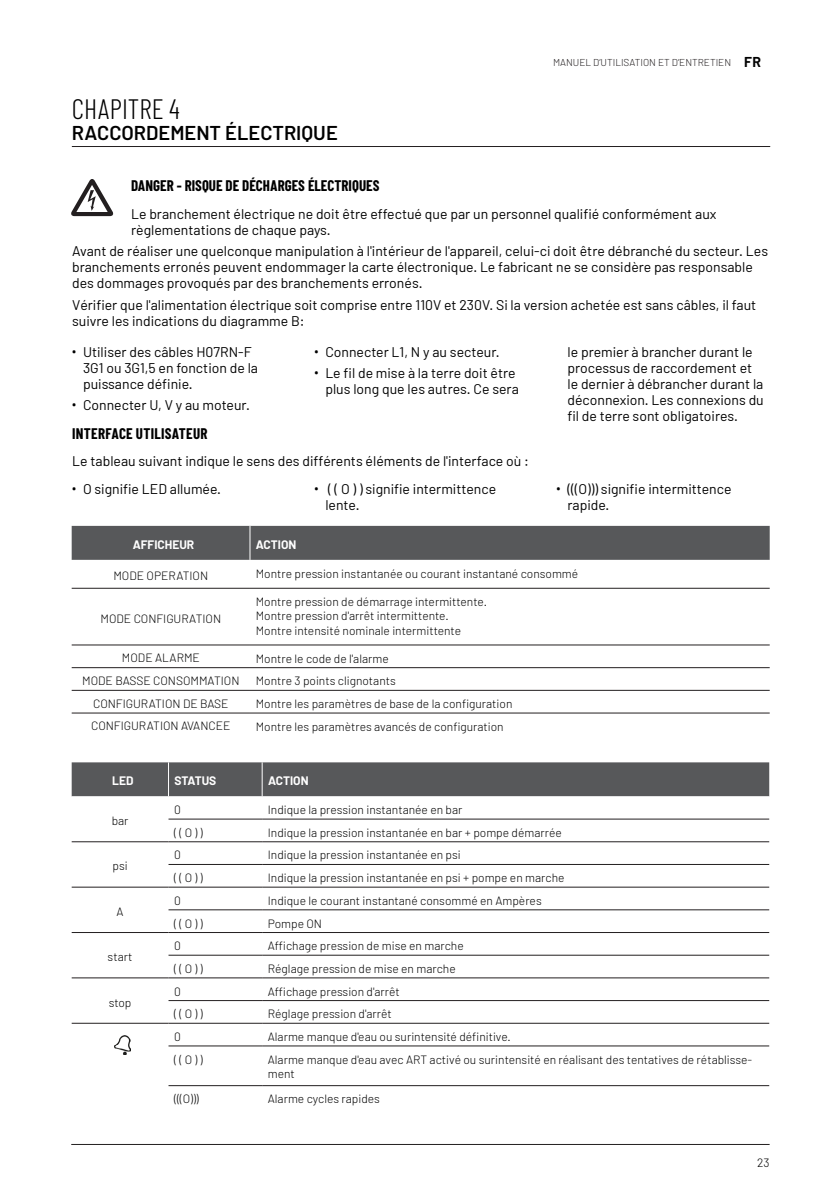
<style>
.page{position:relative;width:840px;height:1191px;background:#fff}
.page>*{position:absolute;margin:0;border:0;box-sizing:border-box;transform-origin:0 0}
.t1{font:300 28px "Barlow Condensed";color:#000}
.t2{font:600 20px "Barlow";color:#000}
.Head_Sicherheit{font:700 15px "Barlow Condensed";color:#000}
.A5_Body{font:14px/16px "Barlow";color:#000}
.Sicherheitstext{font:14px "Barlow";color:#000}
.t3{font:300 12px/14.4px "Barlow";color:#000}
.Allineamento_Tabelle{font:700 12px "Barlow";color:#fff}
.t4{font:300 10px "Barlow";color:#231f20}
.s1{font-weight:700;font-size:14px;color:#000}
.s2{font-family:"Roboto"}
</style>
<div class="page">
<hr style="left:71px;top:1144px;width:698px;height:1px;background:#231f20">
<hr style="left:72px;top:146px;width:697px;height:1px;background:#231f20">
<svg style="left:71px;top:179px;width:43px;height:37px"></svg>
<div style="left:72px;top:526px;width:697px;height:34px;background:#57585a"></div>
<svg style="left:72px;top:587px;width:697px;height:127px"></svg>
<hr style="left:249px;top:526px;width:1px;height:34px;background:#fff">
<hr style="left:72px;top:588px;width:178px;height:1px;background:#231f20">
<hr style="left:72px;top:644px;width:178px;height:1px;background:#231f20">
<hr style="left:72px;top:667px;width:178px;height:1px;background:#231f20">
<hr style="left:72px;top:690px;width:178px;height:1px;background:#231f20">
<hr style="left:72px;top:712px;width:178px;height:1px;background:#231f20">
<hr style="left:250px;top:588px;width:519px;height:1px;background:#231f20">
<hr style="left:250px;top:644px;width:519px;height:1px;background:#231f20">
<hr style="left:250px;top:667px;width:519px;height:1px;background:#231f20">
<hr style="left:250px;top:690px;width:519px;height:1px;background:#231f20">
<hr style="left:250px;top:712px;width:519px;height:1px;background:#231f20">
<div style="left:72px;top:762px;width:696px;height:34px;background:#57585a"></div>
<svg style="left:72px;top:796px;width:696px;height:291px"></svg>
<hr style="left:168px;top:762px;width:1px;height:34px;background:#fff">
<hr style="left:262px;top:762px;width:1px;height:34px;background:#fff">
<hr style="left:168px;top:841px;width:94px;height:1px;background:#231f20">
<hr style="left:168px;top:886px;width:94px;height:1px;background:#231f20">
<hr style="left:168px;top:932px;width:94px;height:1px;background:#231f20">
<hr style="left:168px;top:977px;width:94px;height:1px;background:#231f20">
<hr style="left:168px;top:1023px;width:94px;height:1px;background:#231f20">
<hr style="left:168px;top:818px;width:94px;height:1px;background:#231f20">
<hr style="left:262px;top:818px;width:506px;height:1px;background:#231f20">
<hr style="left:262px;top:841px;width:506px;height:1px;background:#231f20">
<hr style="left:168px;top:864px;width:94px;height:1px;background:#231f20">
<hr style="left:262px;top:864px;width:506px;height:1px;background:#231f20">
<hr style="left:262px;top:886px;width:506px;height:1px;background:#231f20">
<hr style="left:168px;top:909px;width:94px;height:1px;background:#231f20">
<hr style="left:262px;top:909px;width:506px;height:1px;background:#231f20">
<hr style="left:262px;top:932px;width:506px;height:1px;background:#231f20">
<hr style="left:168px;top:955px;width:94px;height:1px;background:#231f20">
<hr style="left:262px;top:955px;width:506px;height:1px;background:#231f20">
<hr style="left:262px;top:977px;width:506px;height:1px;background:#231f20">
<hr style="left:168px;top:1000px;width:94px;height:1px;background:#231f20">
<hr style="left:262px;top:1000px;width:506px;height:1px;background:#231f20">
<hr style="left:262px;top:1023px;width:506px;height:1px;background:#231f20">
<hr style="left:168px;top:1045px;width:94px;height:1px;background:#231f20">
<hr style="left:262px;top:1045px;width:506px;height:1px;background:#231f20">
<hr style="left:168px;top:1085px;width:94px;height:1px;background:#231f20">
<hr style="left:262px;top:1085px;width:506px;height:1px;background:#231f20">
<hr style="left:72px;top:886px;width:96px;height:1px;background:#231f20">
<hr style="left:72px;top:841px;width:96px;height:1px;background:#231f20">
<hr style="left:72px;top:932px;width:96px;height:1px;background:#231f20">
<hr style="left:72px;top:977px;width:96px;height:1px;background:#231f20">
<hr style="left:72px;top:1023px;width:96px;height:1px;background:#231f20">
<img style="left:115px;top:1035px;width:15px;height:19px">
<p class="t1" style="left:72px;top:92px;width:109px">CHAPITRE 4</p>
<p class="t2" style="left:72px;top:120px;width:267px">RACCORDEMENT ÉLECTRIQUE</p>
<p class="Head_Sicherheit" style="left:131px;top:176px;width:250px">DANGER - RISQUE DE DÉCHARGES ÉLECTRIQUES</p>
<p class="t4" style="left:552px;top:57px;width:209px">MANUEL D’UTILISATION ET D’ENTRETIEN <span class="s1">FR</span></p>
<p class="A5_Body" style="left:131px;top:205px;width:586px">Le branchement électrique ne doit être effectué que par un personnel qualifié conformément aux règlementations de chaque pays.</p>
<p class="A5_Body" style="left:72px;top:243px;width:697px">Avant de réaliser une quelconque manipulation à l'intérieur de l'appareil, celui-ci doit être débranché du secteur. Les branchements erronés peuvent endommager la carte électronique. Le fabricant ne se considère pas responsable des dommages provoqués par des branchements erronés.</p>
<p class="A5_Body" style="left:72px;top:297px;width:685px">Vérifier que l'alimentation électrique soit comprise entre 110V et 230V. Si la version achetée est sans câbles, il faut suivre les indications du diagramme B:</p>
<p class="A5_Body" style="left:83px;top:343px;width:176px;text-indent:-11px"><span class="s2">•</span> Utiliser des câbles H07RN-F<br>3G1 ou 3G1,5 en fonction de la puissance définie.</p>
<p class="A5_Body" style="left:72px;top:397px;width:180px"><span class="s2">•</span> Connecter U, V y au moteur.</p>
<p class="A5_Body" style="left:567px;top:343px;width:198px">le premier à brancher durant le processus de raccordement et le dernier à débrancher durant la déconnexion. Les connexions du fil de terre sont obligatoires.</p>
<p class="A5_Body" style="left:314px;top:343px;width:187px"><span class="s2">•</span> Connecter L1, N y au secteur.</p>
<p class="A5_Body" style="left:314px;top:365px;width:206px;text-align:right"><span class="s2">•</span> Le fil de mise à la terre doit être plus long que les autres. Ce sera</p>
<p class="Head_Sicherheit" style="left:72px;top:424px;width:137px">INTERFACE UTILISATEUR</p>
<p class="Sicherheitstext" style="left:72px;top:452px;width:458px">Le tableau suivant indique le sens des différents éléments de l'interface où :</p>
<p class="A5_Body" style="left:72px;top:480px;width:151px"><span class="s2">•</span> O signifie LED allumée.</p>
<p class="A5_Body" style="left:325px;top:480px;width:172px;text-indent:-11px"><span class="s2">•</span> ( ( O ) ) signifie intermittence lente.</p>
<p class="A5_Body" style="left:567px;top:480px;width:165px;text-indent:-11px"><span class="s2">•</span> (((O))) signifie intermittence rapide.</p>
<p class="Allineamento_Tabelle" style="left:133px;top:537px;width:63px">AFFICHEUR</p>
<p class="Allineamento_Tabelle" style="left:256px;top:537px;width:42px">ACTION</p>
<p class="t3" style="left:113px;top:568px;width:96px">MODE OPERATION</p>
<p class="t3" style="left:255px;top:566px;width:324px">Montre pression instantanée ou courant instantané consommé</p>
<p class="t3" style="left:100px;top:611px;width:122px">MODE CONFIGURATION</p>
<p class="t3" style="left:255px;top:594px;width:233px">Montre pression de démarrage intermittente.</p>
<p class="t3" style="left:255px;top:608px;width:194px">Montre pression d'arrêt intermittente.</p>
<p class="t3" style="left:255px;top:623px;width:207px">Montre intensité nominale intermittente</p>
<p class="t3" style="left:122px;top:650px;width:79px">MODE ALARME</p>
<p class="t3" style="left:255px;top:651px;width:135px">Montre le code de l'alarme</p>
<p class="t3" style="left:82px;top:673px;width:159px">MODE BASSE CONSOMMATION</p>
<p class="t3" style="left:255px;top:673px;width:142px">Montre 3 points clignotants</p>
<p class="t3" style="left:93px;top:696px;width:137px">CONFIGURATION DE BASE</p>
<p class="t3" style="left:255px;top:696px;width:258px">Montre les paramètres de base de la configuration</p>
<p class="t3" style="left:91px;top:718px;width:141px">CONFIGURATION AVANCEE</p>
<p class="t3" style="left:255px;top:719px;width:249px">Montre les paramètres avancés de configuration</p>
<p class="Allineamento_Tabelle" style="left:112px;top:773px;width:23px">LED</p>
<p class="Allineamento_Tabelle" style="left:174px;top:773px;width:43px">STATUS</p>
<p class="Allineamento_Tabelle" style="left:268px;top:773px;width:42px">ACTION</p>
<p class="t3" style="left:112px;top:813px;width:18px">bar</p>
<p class="t3" style="left:174px;top:802px;width:8px">0</p>
<p class="t3" style="left:268px;top:802px;width:196px">Indique la pression instantanée en bar</p>
<p class="t3" style="left:174px;top:825px;width:30px">( ( O ) )</p>
<p class="t3" style="left:268px;top:825px;width:295px">Indique la pression instantanée en bar + pompe démarrée</p>
<p class="t3" style="left:112px;top:858px;width:17px">psi</p>
<p class="t3" style="left:116px;top:904px;width:9px">A</p>
<p class="t3" style="left:108px;top:949px;width:26px">start</p>
<p class="t3" style="left:109px;top:994px;width:24px">stop</p>
<p class="t3" style="left:174px;top:847px;width:8px">0</p>
<p class="t3" style="left:268px;top:847px;width:194px">Indique la pression instantanée en psi</p>
<p class="t3" style="left:174px;top:870px;width:30px">( ( O ) )</p>
<p class="t3" style="left:268px;top:870px;width:298px">Indique la pression instantanée en psi + pompe en marche</p>
<p class="t3" style="left:174px;top:893px;width:8px">0</p>
<p class="t3" style="left:268px;top:893px;width:275px">Indique le courant instantané consommé en Ampères</p>
<p class="t3" style="left:174px;top:915px;width:30px">( ( O ) )</p>
<p class="t3" style="left:268px;top:915px;width:56px">Pompe ON</p>
<p class="t3" style="left:174px;top:938px;width:8px">0</p>
<p class="t3" style="left:268px;top:938px;width:197px">Affichage pression de mise en marche</p>
<p class="t3" style="left:174px;top:961px;width:30px">( ( O ) )</p>
<p class="t3" style="left:268px;top:961px;width:189px">Réglage pression de mise en marche</p>
<p class="t3" style="left:174px;top:983px;width:8px">0</p>
<p class="t3" style="left:268px;top:983px;width:133px">Affichage pression d'arrêt</p>
<p class="t3" style="left:174px;top:1006px;width:30px">( ( O ) )</p>
<p class="t3" style="left:268px;top:1006px;width:125px">Réglage pression d'arrêt</p>
<p class="t3" style="left:174px;top:1029px;width:8px">0</p>
<p class="t3" style="left:268px;top:1029px;width:244px">Alarme manque d'eau ou surintensité définitive.</p>
<p class="t3" style="left:174px;top:1051px;width:30px">( ( O ) )</p>
<p class="t3" style="left:268px;top:1051px;width:485px">Alarme manque d'eau avec ART activé ou surintensité en réalisant des tentatives de rétablisse&shy;ment</p>
<p class="t3" style="left:174px;top:1091px;width:26px">(((O)))</p>
<p class="t3" style="left:268px;top:1091px;width:114px">Alarme cycles rapides</p>
<p class="t3" style="left:756px;top:1154px;width:14px">23</p>
</div>
